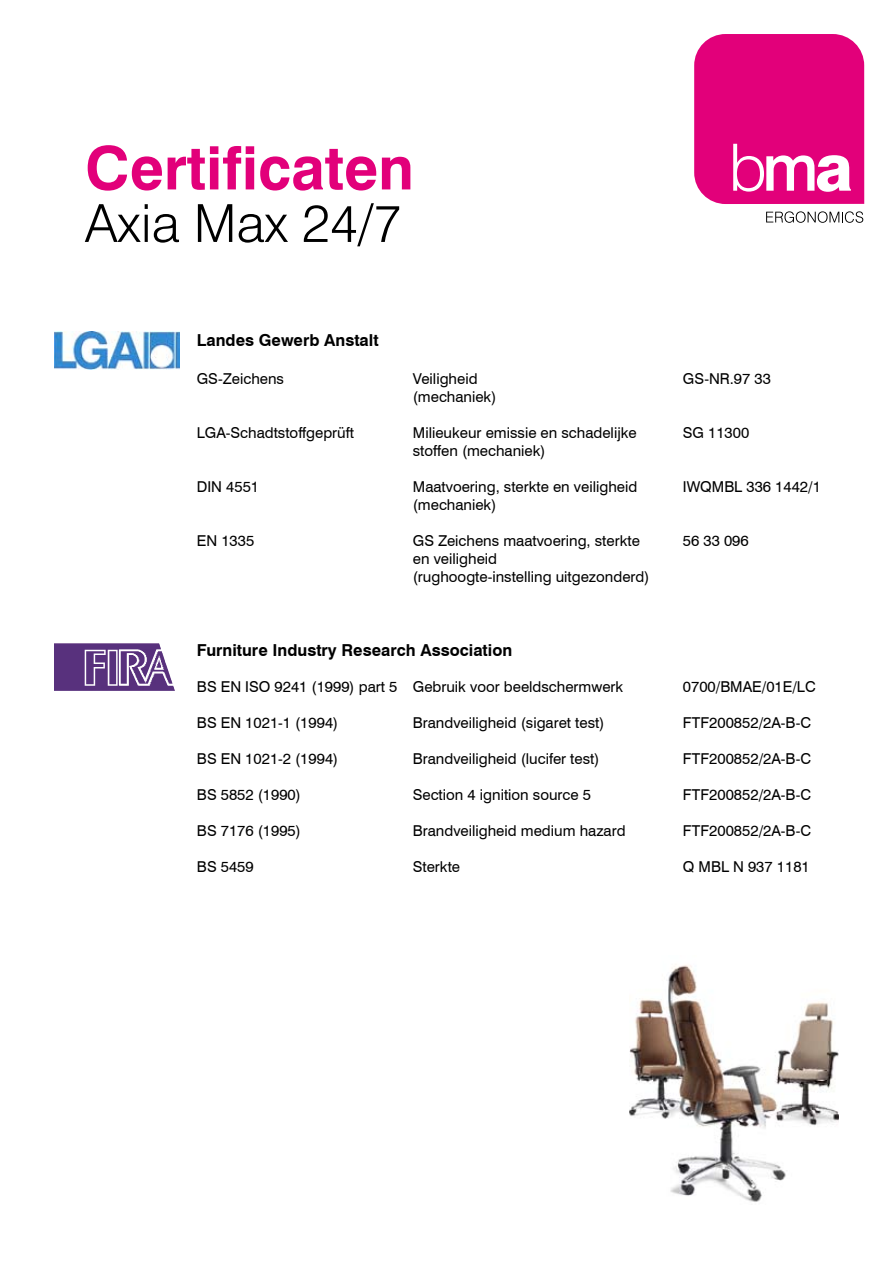
<style>
.page{position:relative;width:893px;height:1263px;background:#fff}
.page>*{position:absolute;margin:0;border:0;box-sizing:border-box;transform-origin:0 0}
.t1{font:700 60px "Swiss 721 BT";color:#e2007a}
.t2{font:300 52.5px "Swiss 721 BT";color:#000}
.t3{font:700 16.5px "Swiss 721 BT";color:#000}
.t4{font:15px/18px "Swiss 721 BT";color:#000}
</style>
<div class="page">
<img style="left:54px;top:332px;width:126px;height:38px">
<svg style="left:766px;top:211px;width:97px;height:12px"></svg>
<svg style="left:694px;top:34px;width:170px;height:170px;background:#e41987"></svg>
<img style="left:629px;top:965px;width:210px;height:237px">
<h1 class="t1" style="left:85px;top:132px;width:330px">Certificaten</h1>
<h2 class="t2" style="left:85px;top:191px;width:318px">Axia Max 24/7</h2>
<p class="t3" style="left:197px;top:330px;width:183px">Landes Gewerb Anstalt</p>
<p class="t4" style="left:197px;top:369px;width:89px">GS-Zeichens</p>
<p class="t4" style="left:413px;top:369px;width:66px">Veiligheid</p>
<p class="t4" style="left:683px;top:369px;width:90px">GS-NR.97 33</p>
<p class="t4" style="left:413px;top:387px;width:85px">(mechaniek)</p>
<p class="t4" style="left:197px;top:423px;width:159px">LGA-Schadtstoffgeprüft</p>
<p class="t4" style="left:413px;top:423px;width:225px">Milieukeur emissie en schadelijke</p>
<p class="t4" style="left:683px;top:423px;width:68px">SG 11300</p>
<p class="t4" style="left:413px;top:441px;width:134px">stoffen (mechaniek)</p>
<p class="t4" style="left:197px;top:477px;width:64px">DIN 4551</p>
<p class="t4" style="left:413px;top:477px;width:226px">Maatvoering, sterkte en veiligheid</p>
<p class="t4" style="left:683px;top:477px;width:140px">IWQMBL 336 1442/1</p>
<p class="t4" style="left:413px;top:495px;width:85px">(mechaniek)</p>
<p class="t4" style="left:197px;top:531px;width:59px">EN 1335</p>
<p class="t4" style="left:413px;top:531px;width:228px">GS Zeichens maatvoering, sterkte</p>
<p class="t4" style="left:683px;top:531px;width:67px">56 33 096</p>
<p class="t4" style="left:413px;top:549px;width:238px">en veiligheid<br>(rughoogte-instelling uitgezonderd)</p>
<p class="t3" style="left:197px;top:640px;width:317px">Furniture Industry Research Association</p>
<p class="t4" style="left:197px;top:677px;width:428px">BS EN ISO 9241 (1999) part 5 Gebruik voor beeldschermwerk</p>
<p class="t4" style="left:683px;top:677px;width:134px">0700/BMAE/01E/LC</p>
<p class="t4" style="left:197px;top:713px;width:143px">BS EN 1021-1 (1994)</p>
<p class="t4" style="left:413px;top:713px;width:193px">Brandveiligheid (sigaret test)</p>
<p class="t4" style="left:683px;top:713px;width:130px">FTF200852/2A-B-C</p>
<p class="t4" style="left:197px;top:749px;width:143px">BS EN 1021-2 (1994)</p>
<p class="t4" style="left:413px;top:749px;width:188px">Brandveiligheid (lucifer test)</p>
<p class="t4" style="left:683px;top:749px;width:130px">FTF200852/2A-B-C</p>
<p class="t4" style="left:197px;top:785px;width:106px">BS 5852 (1990)</p>
<p class="t4" style="left:413px;top:785px;width:180px">Section 4 ignition source 5</p>
<p class="t4" style="left:683px;top:785px;width:130px">FTF200852/2A-B-C</p>
<p class="t4" style="left:197px;top:821px;width:106px">BS 7176 (1995)</p>
<p class="t4" style="left:413px;top:821px;width:214px">Brandveiligheid medium hazard</p>
<p class="t4" style="left:683px;top:821px;width:130px">FTF200852/2A-B-C</p>
<p class="t4" style="left:197px;top:857px;width:58px">BS 5459</p>
<p class="t4" style="left:413px;top:857px;width:49px">Sterkte</p>
<p class="t4" style="left:683px;top:857px;width:128px">Q MBL N 937 1181</p>
</div>
